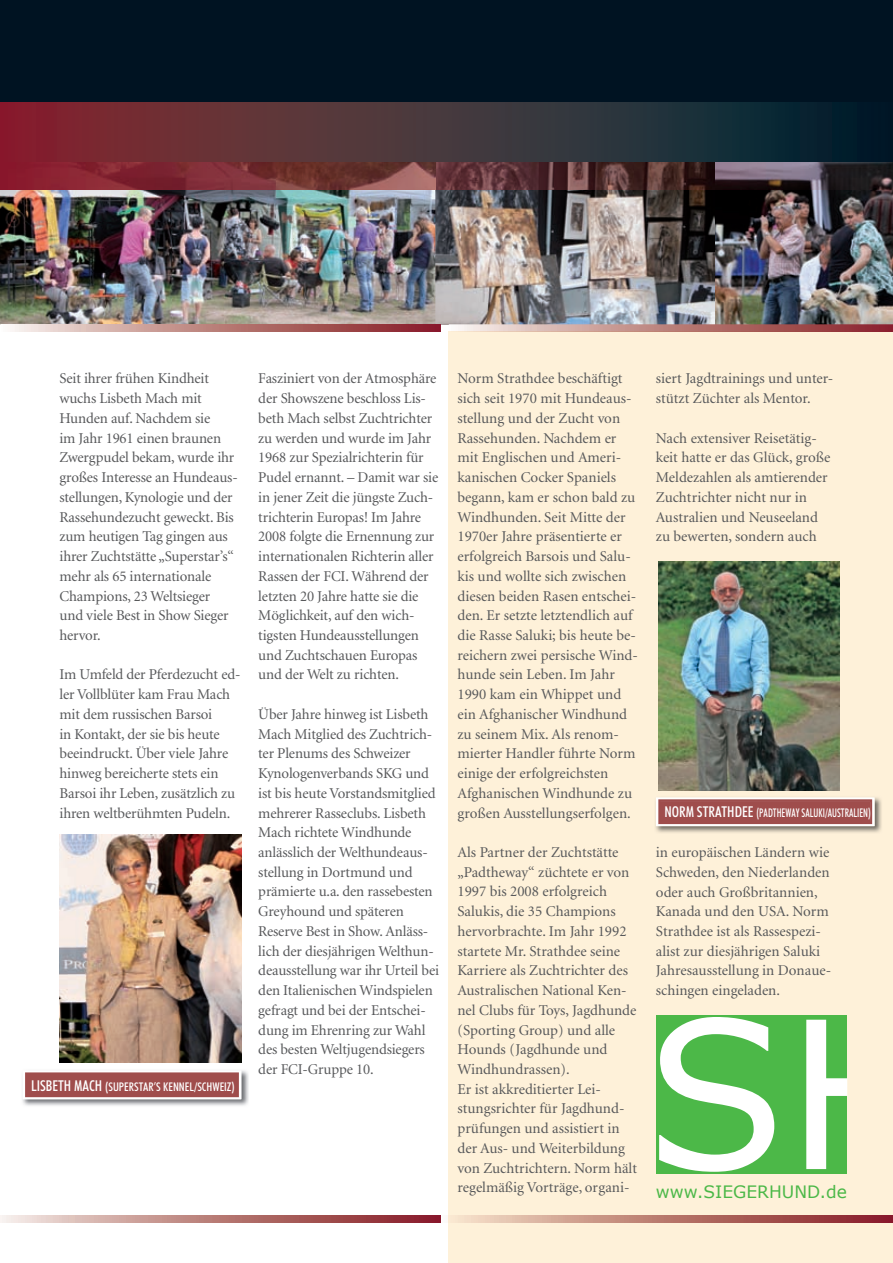
<style>
.page{position:relative;width:893px;height:1263px;background:#fff}
.page>*{position:absolute;margin:0;border:0;box-sizing:border-box;transform-origin:0 0}
.t1{font:17.1px "MS Reference Sans Serif";color:#4cb848}
.t2{font:15px/19.8px "Minion";letter-spacing:-.01em;color:#57585a}
.t3{font:500 12px "Futura BT Cond";color:#fff;scale:.83 1}
.t4{font:500 12px "Futura BT Cond";color:#fff}
.s1{font-size:15px}
</style>
<div class="page">
<img style="left:435px;top:190px;width:458px;height:134px">
<img style="left:0;top:190px;width:435px;height:134px">
<div style="left:449px;top:332px;width:444px;height:931px;background:#fef1d9"></div>
<div style="left:0;top:0;width:893px;height:161px;background:#001322"></div>
<img style="left:0;top:161px;width:893px;height:29px">
<svg style="left:0;top:102px;width:846px;height:59px;background:#473037"></svg>
<svg style="left:440px;top:1215px;width:9px;height:7px"></svg>
<svg style="left:455px;top:1215px;width:437px;height:7px;background:#b9786f"></svg>
<img style="left:60px;top:834px;width:181px;height:228px">
<img style="left:22px;top:1070px;width:227px;height:36px">
<svg style="left:23px;top:1070px;width:218px;height:29px;background:#ae6968"></svg>
<img style="left:658px;top:561px;width:182px;height:229px">
<img style="left:655px;top:797px;width:227px;height:36px">
<svg style="left:656px;top:797px;width:218px;height:29px;background:#ae6968"></svg>
<svg style="left:0;top:1215px;width:440px;height:7px;background:#b97d7c"></svg>
<div style="left:656px;top:1015px;width:191px;height:158px;background:#4cb848"></div>
<svg style="left:659px;top:1017px;width:115px;height:155px"></svg>
<svg style="left:806px;top:1020px;width:41px;height:149px"></svg>
<svg style="left:12px;top:324px;width:428px;height:8px;background:#b97e7c"></svg>
<svg style="left:449px;top:324px;width:444px;height:8px;background:#ba8380"></svg>
<p class="t2" style="left:60px;top:369px;width:180px">Seit ihrer frühen Kindheit wuchs Lisbeth Mach mit<br>Hunden auf. Nachdem sie<br>im Jahr 1961 einen braunen<br>Zwergpudel bekam, wurde ihr großes Interesse an Hundeaus&shy;stellungen, Kynologie und der<br>Rassehundezucht geweckt. Bis zum heutigen Tag gingen aus ihrer Zuchtstätte „Superstar’s“ mehr als 65 internationale<br>Champions, 23 Weltsieger<br>und viele Best in Show Sieger hervor.</p>
<p class="t2" style="left:60px;top:665px;width:182px">Im Umfeld der Pferdezucht ed&shy;ler Vollblüter kam Frau Mach mit dem russischen Barsoi<br>in Kontakt, der sie bis heute beeindruckt. Über viele Jahre hinweg bereicherte stets ein<br>Barsoi ihr Leben, zusätzlich zu ihren weltberühmten Pudeln.</p>
<p class="t4" style="left:31px;top:1079px;width:205px"><span class="s1">LISBETH MACH</span> (SUPERSTAR’S KENNEL/SCHWEIZ)</p>
<p class="t2" style="left:258px;top:369px;width:181px">Fasziniert von der Atmosphäre der Showszene beschloss Lis&shy;beth Mach selbst Zuchtrichter zu werden und wurde im Jahr<br>1968 zur Spezialrichterin für<br>Pudel ernannt. – Damit war sie in jener Zeit die jüngste Zuch&shy;trichterin Europas! Im Jahre<br>2008 folgte die Ernennung zur internationalen Richterin aller<br>Rassen der FCI. Während der letzten 20 Jahre hatte sie die<br>Möglichkeit, auf den wich&shy;tigsten Hundeausstellungen und Zuchtschauen Europas und der Welt zu richten.</p>
<p class="t2" style="left:258px;top:705px;width:182px">Über Jahre hinweg ist Lisbeth<br>Mach Mitglied des Zuchtrich&shy;ter Plenums des Schweizer<br>Kynologenverbands SKG und ist bis heute Vorstandsmitglied mehrerer Rasseclubs. Lisbeth<br>Mach richtete Windhunde anlässlich der Welthundeaus&shy;stellung in Dortmund und prämierte u.a. den rassebesten<br>Greyhound und späteren<br>Reserve Best in Show. Anläss&shy;lich der diesjährigen Welthun&shy;deausstellung war ihr Urteil bei den Italienischen Windspielen gefragt und bei der Entschei&shy;dung im Ehrenring zur Wahl des besten Weltjugendsiegers der FCI-Gruppe 10.</p>
<p class="t2" style="left:457px;top:369px;width:182px">Norm Strathdee beschäftigt sich seit 1970 mit Hundeaus&shy;stellung und der Zucht von<br>Rassehunden. Nachdem er mit Englischen und Ameri&shy;kanischen Cocker Spaniels begann, kam er schon bald zu<br>Windhunden. Seit Mitte der<br>1970er Jahre präsentierte er erfolgreich Barsois und Salu&shy;kis und wollte sich zwischen diesen beiden Rasen entschei&shy;den. Er setzte letztendlich auf die Rasse Saluki; bis heute be&shy;reichern zwei persische Wind&shy;hunde sein Leben. Im Jahr<br>1990 kam ein Whippet und ein Afghanischer Windhund zu seinem Mix. Als renom&shy;mierter Handler führte Norm einige der erfolgreichsten<br>Afghanischen Windhunde zu großen Ausstellungserfolgen.</p>
<p class="t2" style="left:457px;top:843px;width:181px">Als Partner der Zuchtstätte „Padtheway“ züchtete er von<br>1997 bis 2008 erfolgreich<br>Salukis, die 35 Champions hervorbrachte. Im Jahr 1992 startete Mr. Strathdee seine<br>Karriere als Zuchtrichter des<br>Australischen National Ken&shy;nel Clubs für Toys, Jagdhunde (Sporting Group) und alle<br>Hounds (Jagdhunde und<br>Windhundrassen).<br>Er ist akkreditierter Lei&shy;stungsrichter für Jagdhund&shy;prüfungen und assistiert in der Aus- und Weiterbildung von Zuchtrichtern. Norm hält regelmäßig Vorträge, organi-</p>
<p class="t2" style="left:656px;top:369px;width:179px">siert Jagdtrainings und unter&shy;stützt Züchter als Mentor.</p>
<p class="t2" style="left:656px;top:429px;width:176px">Nach extensiver Reisetätig&shy;keit hatte er das Glück, große<br>Meldezahlen als amtierender<br>Zuchtrichter nicht nur in<br>Australien und Neuseeland zu bewerten, sondern auch</p>
<p class="t3" style="left:664px;top:806px;width:250px"><span class="s1">NORM STRATHDEE</span> (PADTHEWAY SALUKI/AUSTRALIEN)</p>
<p class="t2" style="left:656px;top:843px;width:177px">in europäischen Ländern wie<br>Schweden, den Niederlanden oder auch Großbritannien,<br>Kanada und den USA. Norm<br>Strathdee ist als Rassespezi&shy;alist zur diesjährigen Saluki<br>Jahresausstellung in Donaue&shy;schingen eingeladen.</p>
<p class="t1" style="left:656px;top:1180px;width:192px">www.SIEGERHUND.de</p>
</div>
